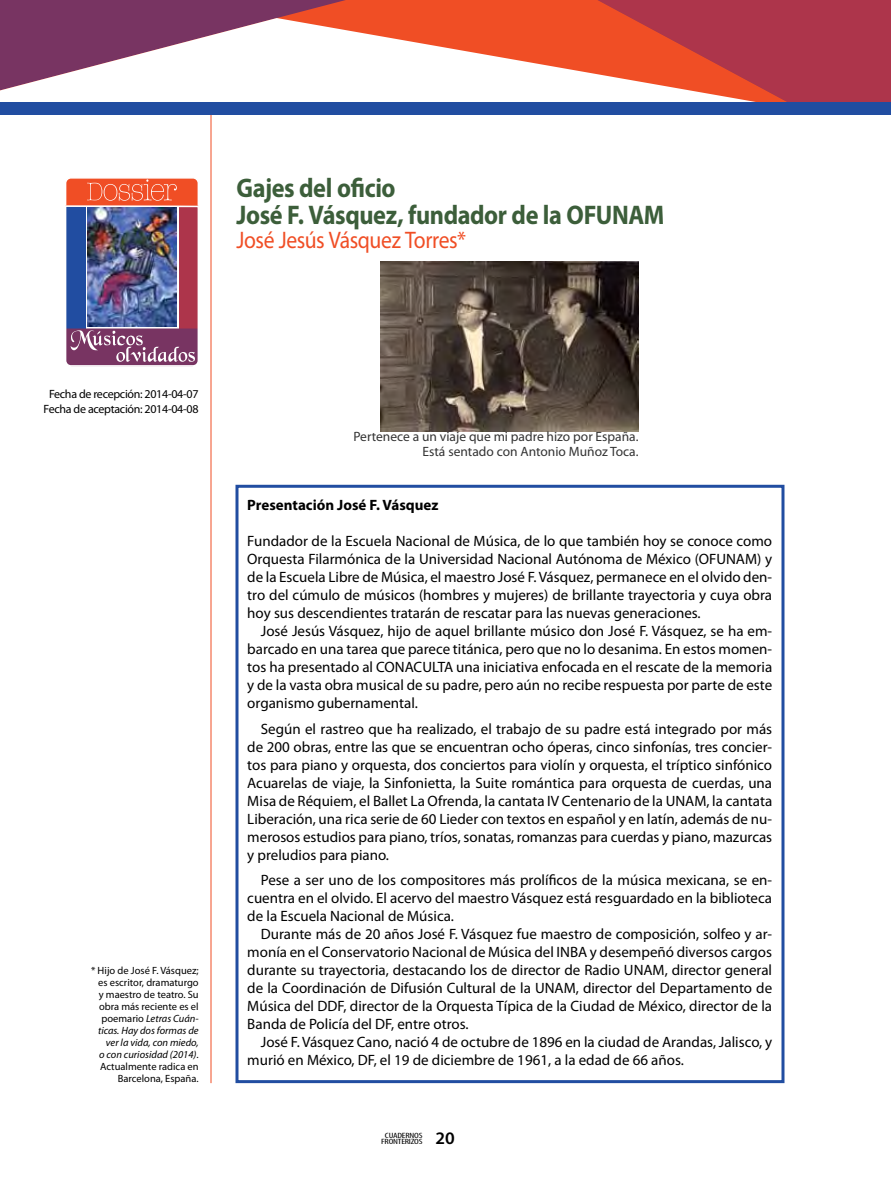
<style>
.page{position:relative;width:891px;height:1188px;background:#fff}
.page>*{position:absolute;margin:0;border:0;box-sizing:border-box;transform-origin:0 0}
.t1{font:700 27px/27px "Myriad Pro";letter-spacing:-.015em;color:#3c5e3a;scale:.9 1}
.t2{font:24px "Myriad Pro";letter-spacing:-.02em;color:#f04e25;scale:.9 1}
.t3{font:600 17.7px "Myriad Pro";color:#000}
.t4{font:15px/18px "Myriad Pro";color:#000;text-align:justify}
.t5{font:700 15px "Myriad Pro";color:#000}
.t6{font:13.5px/14.9px "Myriad Pro";color:#333;text-align:right}
.t7{font:12px/15px "Myriad Pro";letter-spacing:-.025em;color:#000;text-align:center}
.t8{font:10.5px/12px "Myriad Pro";color:#000;text-align:right}
.t9{font:condensed 7.65px/6px "Myriad Pro";letter-spacing:-.02em;color:#000;text-align:center;scale:1.37 1}
.s1{font-style:italic}
</style>
<div class="page">
<div style="left:0;top:0;width:891px;height:110px;background:#ad354b"></div>
<svg style="left:0;top:0;width:630px;height:18px;background:#b24044"></svg>
<svg style="left:0;top:18px;width:787px;height:84px;background:#dea09f"></svg>
<hr style="left:211px;top:108px;width:1px;height:975px;background:#f04e25">
<div style="left:0;top:102px;width:891px;height:13px;background:#214da1"></div>
<img style="left:65px;top:178px;width:134px;height:189px">
<div style="left:236px;top:485px;width:548px;height:598px;border:3px solid #214da1"></div>
<img style="left:381px;top:261px;width:258px;height:170px">
<h1 class="t1" style="left:237px;top:174px;width:477px">Gajes del oficio<br>José F. Vásquez, fundador de la OFUNAM</h1>
<h2 class="t2" style="left:237px;top:226px;width:257px">José Jesús Vásquez Torres*</h2>
<p class="t7" style="left:44px;top:386px;width:156px">Fecha de recepción: 2014-04-07<br>Fecha de aceptación: 2014-04-08</p>
<p class="t8" style="left:91px;top:965px;width:109px">* Hijo de José F. Vásquez; es escritor, dramaturgo y maestro de teatro. Su obra más reciente es el poemario <span class="s1">Letras Cuán&shy;ticas. Hay dos formas de ver la vida, con miedo,<br>o con curiosidad (2014)</span>.<br>Actualmente radica en<br>Barcelona, España.</p>
<p class="t6" style="left:353px;top:429px;width:287px">Pertenece a un viaje que mi padre hizo por España.<br>Está sentado con Antonio Muñoz Toca.</p>
<p class="t5" style="left:247px;top:495px;width:193px">Presentación José F. Vásquez</p>
<p class="t4" style="left:247px;top:532px;width:526px">Fundador de la Escuela Nacional de Música, de lo que también hoy se conoce como Orquesta Filarmónica de la Universidad Nacional Autónoma de México (OFUNAM) y de la Escuela Libre de Música, el maestro José F. Vásquez, permanece en el olvido den&shy;tro del cúmulo de músicos (hombres y mujeres) de brillante trayectoria y cuya obra hoy sus descendientes tratarán de rescatar para las nuevas generaciones.</p>
<p class="t4" style="left:247px;top:622px;width:526px;text-indent:14px">José Jesús Vásquez, hijo de aquel brillante músico don José F. Vásquez, se ha em&shy;barcado en una tarea que parece titánica, pero que no lo desanima. En estos momen&shy;tos ha presentado al CONACULTA una iniciativa enfocada en el rescate de la memoria y de la vasta obra musical de su padre, pero aún no recibe respuesta por parte de este organismo gubernamental.</p>
<p class="t4" style="left:247px;top:719px;width:526px;text-indent:14px">Según el rastreo que ha realizado, el trabajo de su padre está integrado por más de 200 obras, entre las que se encuentran ocho óperas, cinco sinfonías, tres concier&shy;tos para piano y orquesta, dos conciertos para violín y orquesta, el tríptico sinfónico Acuarelas de viaje, la Sinfonietta, la Suite romántica para orquesta de cuerdas, una Misa de Réquiem, el Ballet La Ofrenda, la cantata IV Centenario de la UNAM, la cantata Liberación, una rica serie de 60 Lieder con textos en español y en latín, además de nu&shy;merosos estudios para piano, tríos, sonatas, romanzas para cuerdas y piano, mazurcas y preludios para piano.</p>
<p class="t4" style="left:247px;top:871px;width:526px;text-indent:14px">Pese a ser uno de los compositores más prolíficos de la música mexicana, se en&shy;cuentra en el olvido. El acervo del maestro Vásquez está resguardado en la biblioteca de la Escuela Nacional de Música.</p>
<p class="t4" style="left:247px;top:925px;width:526px;text-indent:14px">Durante más de 20 años José F. Vásquez fue maestro de composición, solfeo y ar&shy;monía en el Conservatorio Nacional de Música del INBA y desempeñó diversos cargos durante su trayectoria, destacando los de director de Radio UNAM, director general de la Coordinación de Difusión Cultural de la UNAM, director del Departamento de Música del DDF, director de la Orquesta Típica de la Ciudad de México, director de la Banda de Policía del DF, entre otros.</p>
<p class="t4" style="left:247px;top:1033px;width:526px;text-indent:14px">José F. Vásquez Cano, nació 4 de octubre de 1896 en la ciudad de Arandas, Jalisco, y murió en México, DF, el 19 de diciembre de 1961, a la edad de 66 años.</p>
<p class="t9" style="left:381px;top:1132px;width:32px">CUADERNOS<br>FRONTERIZOS</p>
<p class="t3" style="left:435px;top:1127px;width:21px">20</p>
</div>
